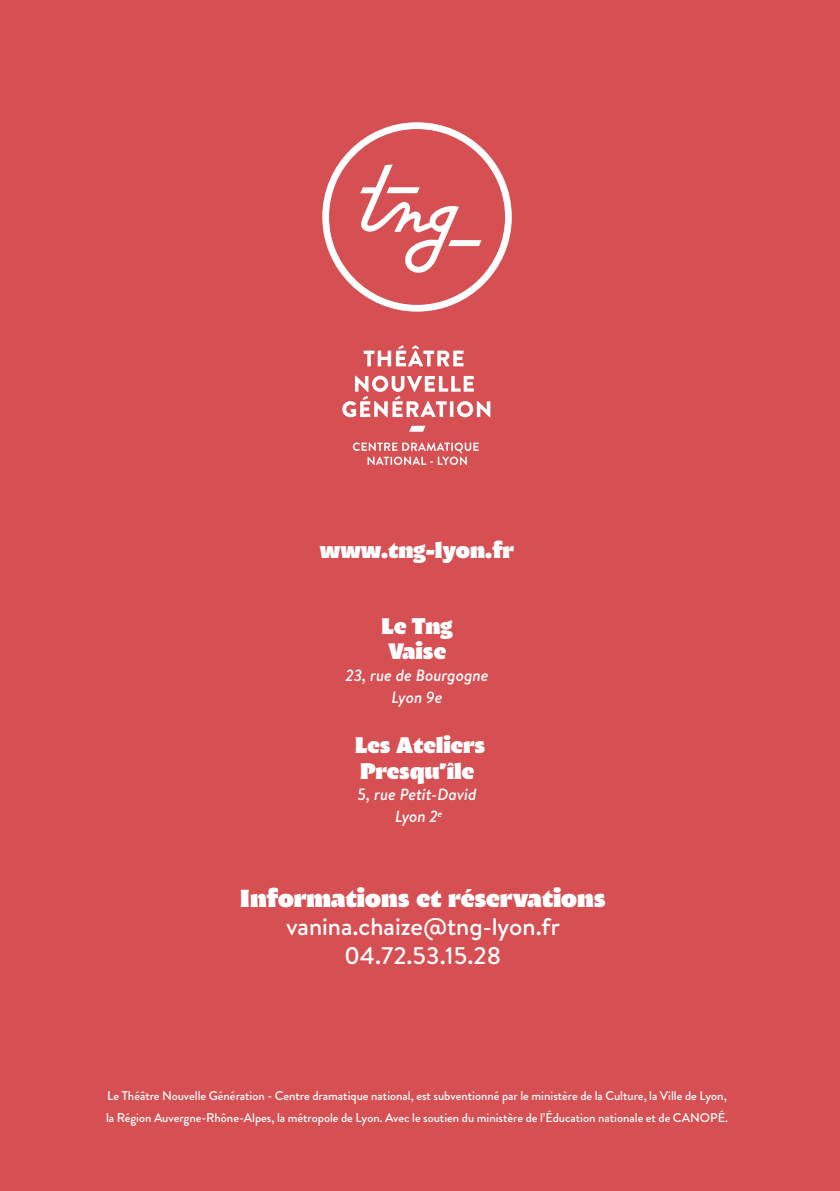
<style>
.page{position:relative;width:840px;height:1191px;background:#fff}
.page>*{position:absolute;margin:0;border:0;box-sizing:border-box;transform-origin:0 0}
.t1{font:500 24px "Brandon Text";color:#fff}
.t2{font:24px "Malik Heavy Display";color:#fff}
.t3{font:21.6px/25.2px "Malik Heavy Display";color:#fff;text-align:center}
.t4{font:19.8px "Malik Heavy Display";color:#fff}
.t5{font:italic 500 16.2px/21.6px "Brandon Text";color:#fff;text-align:center}
.t6{font:500 16.2px "Malik";color:#fff}
.t7{font:500 12.6px/21.6px "Brandon Grotesque";color:#fff}
</style>
<div class="page">
<div style="left:0;top:0;width:839px;height:1191px;background:#d54f53"></div>
<svg style="left:322px;top:122px;width:189px;height:190px"></svg>
<svg style="left:409px;top:426px;width:16px;height:6px"></svg>
<svg style="left:352px;top:442px;width:126px;height:23px"></svg>
<svg style="left:363px;top:345px;width:100px;height:21px"></svg>
<svg style="left:342px;top:376px;width:148px;height:41px"></svg>
<p class="t3" style="left:320px;top:536px;width:195px">www.tng-lyon.fr</p>
<p class="t3" style="left:381px;top:612px;width:73px">Le Tng<br>Vaise</p>
<p class="t5" style="left:345px;top:664px;width:145px">23, rue de Bourgogne<br>Lyon 9e</p>
<p class="t3" style="left:354px;top:731px;width:132px;text-align:left">Les Ateliers<br>Presqu’île</p>
<p class="t5" style="left:357px;top:783px;width:120px">5, rue Petit-David<br>Lyon 2<sup>e</sup></p>
<p class="t2" style="left:240px;top:880px;width:367px">Informations et réservations</p>
<p class="t1" style="left:286px;top:910px;width:275px">vanina.chaize@tng-lyon.fr</p>
<p class="t1" style="left:344px;top:939px;width:158px">04.72.53.15.28</p>
<p class="t4" style="left:348px;top:894px;width:139px">04 72 53 15 15</p>
<p class="t6" style="left:347px;top:949px;width:141px">ADMINISTRATION</p>
<p class="t7" style="left:106px;top:1085px;width:623px">Le Théâtre Nouvelle Génération - Centre dramatique national, est subventionné par le ministère de la Culture, la Ville de Lyon, la Région Auvergne-Rhône-Alpes, la métropole de Lyon. Avec le soutien du ministère de l’Éducation nationale et de CANOPÉ.</p>
</div>
